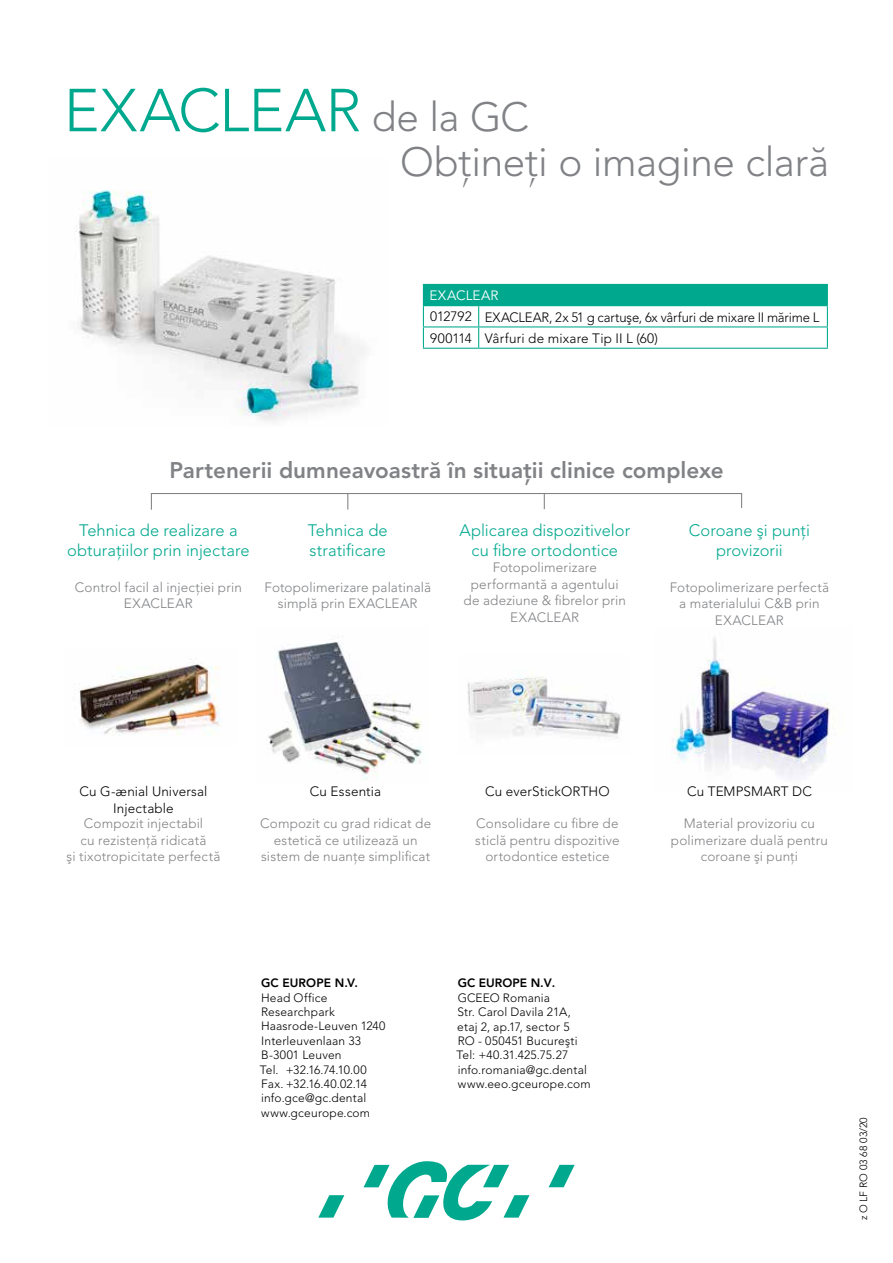
<style>
.page{position:relative;width:893px;height:1263px;background:#fff}
.page>*{position:absolute;margin:0;border:0;box-sizing:border-box;transform-origin:0 0}
.t1{font:300 60px "Avenir";letter-spacing:-.01em;color:#00a88e}
.t2{font:300 40.5px "Avenir";letter-spacing:-.01em;color:#808285}
.t3{font:800 22.5px "Avenir";color:#808285}
.t4{font:300 16.5px/19.5px "Avenir";color:#00a88e;text-align:center}
.t5{font:300 13.5px/16.5px "Avenir";letter-spacing:.01em;color:#808285;text-align:center}
.t6{font:300 13.5px/16.5px "Avenir";letter-spacing:.01em;color:#000;text-align:center}
.t7{font:13.5px "Avenir";letter-spacing:.015em;color:#fff}
.t8{font:300 12px/14.4px "Avenir";letter-spacing:.015em;color:#000}
.t9{font:800 12px "Avenir";color:#000}
.t10{font:300 10.5px "Avenir";color:#000}
.s1{font-size:40.5px;color:#808285}
</style>
<div class="page">
<svg style="left:549px;top:1165px;width:26px;height:22px"></svg>
<svg style="left:364px;top:1161px;width:165px;height:59px"></svg>
<svg style="left:318px;top:1195px;width:26px;height:22px"></svg>
<img style="left:671px;top:637px;width:159px;height:143px">
<img style="left:268px;top:637px;width:154px;height:142px">
<img style="left:467px;top:676px;width:154px;height:63px">
<img style="left:74px;top:662px;width:146px;height:73px">
<img style="left:75px;top:190px;width:289px;height:232px">
<svg style="left:150px;top:493px;width:593px;height:17px"></svg>
<div style="left:423px;top:284px;width:404px;height:22px;background:#00a88e"></div>
<hr style="left:423px;top:326px;width:56px;height:1px;background:#00a88e">
<hr style="left:479px;top:326px;width:349px;height:1px;background:#00a88e">
<svg style="left:478px;top:306px;width:1px;height:42px"></svg>
<svg style="left:827px;top:285px;width:1px;height:63px"></svg>
<hr style="left:423px;top:348px;width:56px;height:1px;background:#00a88e">
<hr style="left:479px;top:348px;width:349px;height:1px;background:#00a88e">
<svg style="left:423px;top:306px;width:1px;height:42px"></svg>
<hr style="left:479px;top:284px;width:349px;height:1px;background:#00a88e">
<hr style="left:479px;top:305px;width:349px;height:1px;background:#00a88e">
<h1 class="t1" style="left:64px;top:75px;width:467px">EXACLEAR <span class="s1">de la GC</span></h1>
<h2 class="t2" style="left:400px;top:139px;width:430px">Obñineñi o imagine clarã</h2>
<p class="t7" style="left:429px;top:288px;width:71px">EXACLEAR</p>
<p class="t6" style="left:430px;top:306px;width:391px;line-height:21.3px;text-align:left">012792 EXACLEAR, 2x 51 g cartuºe, 6x vârfuri de mixare II mãrime L<br>900114 Vârfuri de mixare Tip II L (60)</p>
<h3 class="t3" style="left:169px;top:456px;width:556px">Partenerii dumneavoastrã în situañii clinice complexe</h3>
<p class="t4" style="left:67px;top:521px;width:184px">Tehnica de realizare a obturañiilor prin injectare</p>
<p class="t5" style="left:75px;top:579px;width:169px">Control facil al injecñiei prin<br>EXACLEAR</p>
<p class="t4" style="left:308px;top:521px;width:82px;text-align:left">Tehnica de stratificare</p>
<p class="t5" style="left:264px;top:579px;width:168px">Fotopolimerizare palatinalã simplã prin EXACLEAR</p>
<p class="t4" style="left:459px;top:521px;width:172px">Aplicarea dispozitivelor cu fibre ortodontice</p>
<p class="t5" style="left:463px;top:559px;width:164px">Fotopolimerizare performantã a agentului de adeziune &amp; fibrelor prin<br>EXACLEAR</p>
<p class="t4" style="left:689px;top:521px;width:123px">Coroane ºi punñi provizorii</p>
<p class="t5" style="left:670px;top:579px;width:161px">Fotopolimerizare perfectã a materialului C&amp;B prin<br>EXACLEAR</p>
<p class="t6" style="left:79px;top:783px;width:130px">Cu G-≥nial Universal<br>Injectable</p>
<p class="t6" style="left:310px;top:783px;width:73px">Cu Essentia</p>
<p class="t6" style="left:485px;top:783px;width:126px">Cu everStickORTHO</p>
<p class="t6" style="left:687px;top:783px;width:126px">Cu TEMPSMART DC</p>
<p class="t5" style="left:67px;top:815px;width:155px">Compozit injectabil<br>cu rezistenñã ridicatã<br>ºi tixotropicitate perfectã</p>
<p class="t5" style="left:260px;top:815px;width:173px">Compozit cu grad ridicat de esteticã ce utilizeazã un sistem de nuanñe simplificat</p>
<p class="t5" style="left:475px;top:815px;width:146px">Consolidare cu fibre de sticlã pentru dispozitive ortodontice estetice</p>
<p class="t5" style="left:671px;top:815px;width:159px">Material provizoriu cu polimerizare dualã pentru coroane ºi punñi</p>
<p class="t9" style="left:261px;top:976px;width:98px">GC EUROPE N.V.</p>
<p class="t8" style="left:260px;top:990px;width:127px">Head Office<br>Researchpark<br>Haasrode-Leuven 1240<br>Interleuvenlaan 33<br>B-3001 Leuven<br>Tel. +32.16.74.10.00<br>Fax. +32.16.40.02.14 info.gce@gc.dental www.gceurope.com</p>
<p class="t9" style="left:458px;top:976px;width:99px">GC EUROPE N.V.</p>
<p class="t8" style="left:456px;top:990px;width:136px">GCEEO Romania<br>Str. Carol Davila 21A, etaj 2, ap.17, sector 5<br>RO - 050451 Bucureºti<br>Tel: +40.31.425.75.27 info.romania@gc.dental www.eeo.gceurope.com</p>
<p class="t10" style="left:857px;top:1220px;width:105px;rotate:-90deg">z O LF RO 03 68 03/20</p>
</div>
